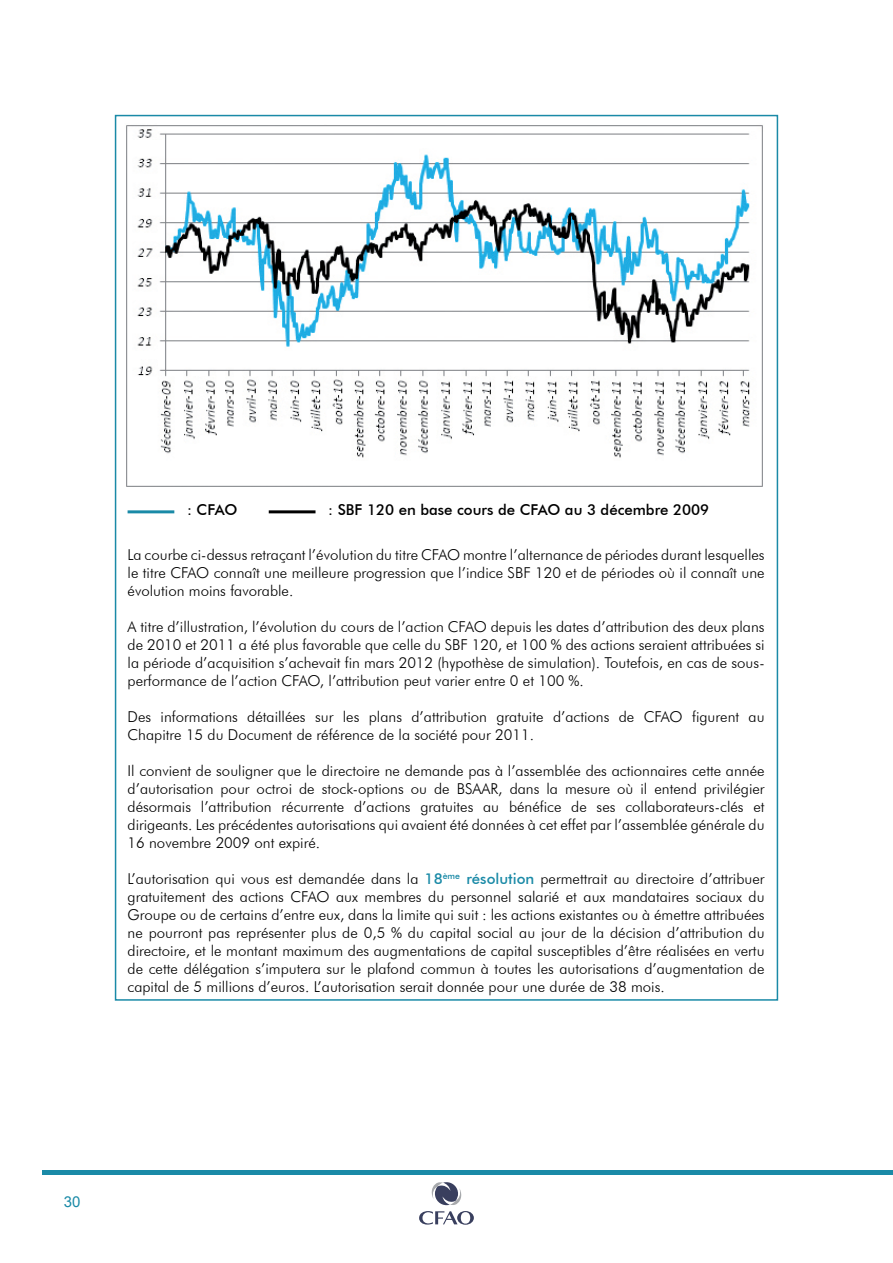
<style>
.page{position:relative;width:893px;height:1263px;background:#fff}
.page>*{position:absolute;margin:0;border:0;box-sizing:border-box;transform-origin:0 0}
.t1{font:300 15px/18px "Futura BT";color:#000;text-align:justify}
.t2{font:500 15px "Futura BT";color:#000}
.t3{font:15px "Arial";color:#1a8aa7}
.s1{font-weight:500;color:#1a8aa7}
</style>
<div class="page">
<div style="left:43px;top:1170px;width:850px;height:5px;background:#1a8aa7"></div>
<svg style="left:419px;top:1211px;width:55px;height:14px"></svg>
<svg style="left:431px;top:1182px;width:31px;height:23px"></svg>
<img style="left:126px;top:125px;width:637px;height:362px">
<hr style="left:128px;top:510px;width:46px;height:3px;background:#1a8aa7">
<hr style="left:269px;top:510px;width:46px;height:3px;background:#000">
<p class="t2" style="left:187px;top:500px;width:52px">: CFAO</p>
<p class="t2" style="left:328px;top:500px;width:382px">: SBF 120 en base cours de CFAO au 3 décembre 2009</p>
<p class="t1" style="left:128px;top:545px;width:639px">La courbe ci-dessus retraçant l’évolution du titre CFAO montre l’alternance de périodes durant lesquelles le titre CFAO connaît une meilleure progression que l’indice SBF 120 et de périodes où il connaît une évolution moins favorable.</p>
<p class="t1" style="left:128px;top:617px;width:639px">A titre d’illustration, l’évolution du cours de l’action CFAO depuis les dates d’attribution des deux plans de 2010 et 2011 a été plus favorable que celle du SBF 120, et 100 % des actions seraient attribuées si la période d’acquisition s’achevait fin mars 2012 (hypothèse de simulation). Toutefois, en cas de sous&shy;performance de l’action CFAO, l’attribution peut varier entre 0 et 100 %.</p>
<p class="t1" style="left:128px;top:707px;width:639px">Des informations détaillées sur les plans d’attribution gratuite d’actions de CFAO figurent au<br>Chapitre 15 du Document de référence de la société pour 2011.</p>
<p class="t1" style="left:128px;top:761px;width:639px">I l convient de souligner que le directoire ne demande pas à l’assemblée des actionnaires cette année d’autorisation pour octroi de stock-options ou de BSAAR, dans la mesure où il entend privilégier désormais l’attribution récurrente d’actions gratuites au bénéfice de ses collaborateurs-clés et dirigeants. Les précédentes autorisations qui avaient été données à cet effet par l’assemblée générale du 16 novembre 2009 ont expiré.</p>
<p class="t1" style="left:128px;top:869px;width:639px">L’autorisation qui vous est demandée dans la <span class="s1">18</span><sup>ème</sup> <span class="s1">résolution</span> permettrait au directoire d’attribuer gratuitement des actions CFAO aux membres du personnel salarié et aux mandataires sociaux du Groupe ou de certains d’entre eux, dans la limite qui suit : les actions existantes ou à émettre attribuées ne pourront pas représenter plus de 0,5 % du capital social au jour de la décision d’attribution du directoire, et le montant maximum des augmentations de capital susceptibles d’être réalisées en vertu de cette délégation s’imputera sur le plafond commun à toutes les autorisations d’augmentation de capital de 5 millions d’euros. L’autorisation serait donnée pour une durée de 38 mois.</p>
<p class="t3" style="left:64px;top:1192px;width:18px">30</p>
</div>
